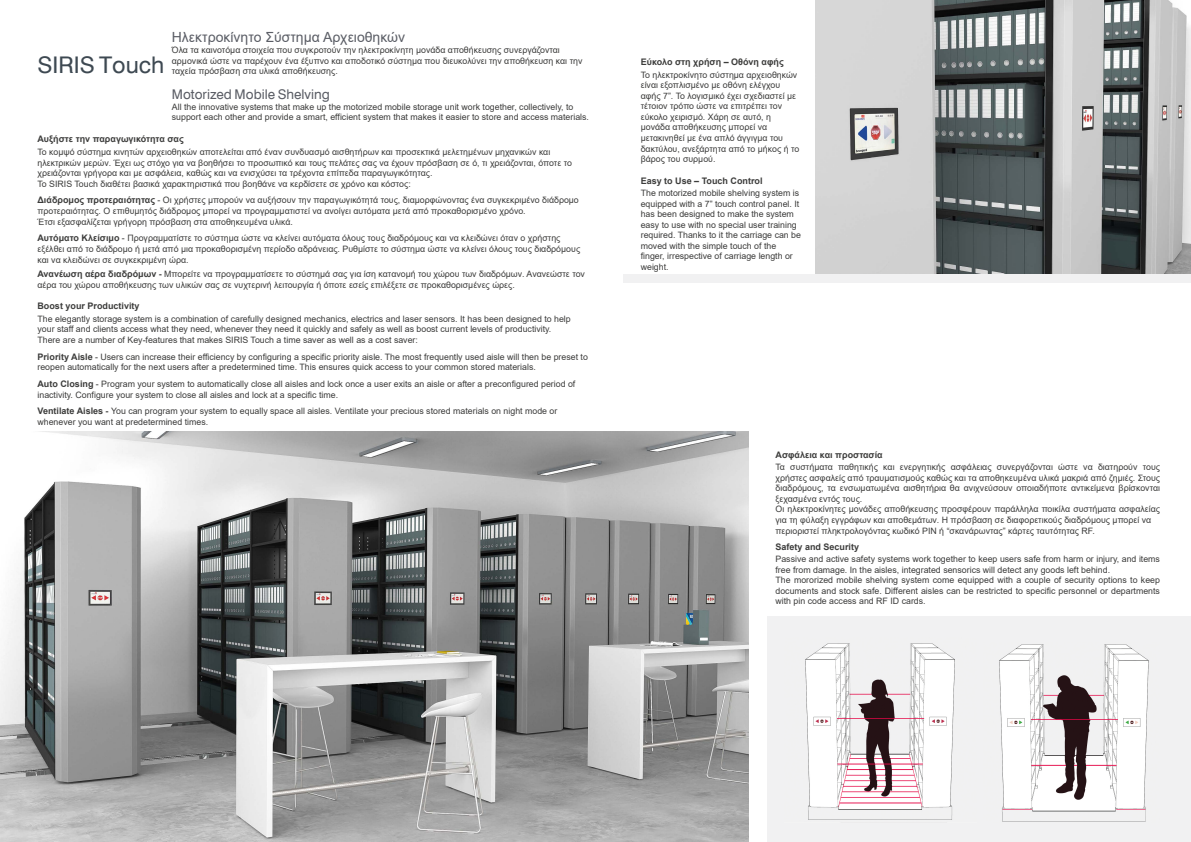
<style>
.page{position:relative;width:1191px;height:842px;background:#fff}
.page>*{position:absolute;margin:0;border:0;box-sizing:border-box;transform-origin:0 0}
.t1{font:24px "PA Sans Serif";color:#3e4952}
.t2{font:14px "Arial";color:#5a5d65}
.t3{font:14px "PA Sans Serif";color:#5a5d65}
.t4{font:700 9px "Arial";color:#3c3c3b}
.t5{font:8.8px/10.6px "Arial";color:#3c3c3b}
.s1{font-weight:700;font-size:9px}
.s2{font-weight:700}
</style>
<div class="page">
<img style="left:815px;top:0;width:376px;height:274px">
<div style="left:768px;top:616px;width:423px;height:226px;background:#f1f1f2"></div>
<img style="left:805px;top:643px;width:150px;height:177px">
<div style="left:624px;top:274px;width:567px;height:9px;background:#f1f1f2"></div>
<img style="left:999px;top:644px;width:150px;height:178px">
<img style="left:0;top:431px;width:748px;height:411px">
<p class="t2" style="left:172px;top:28px;width:235px">Ηλεκτροκίνητο Σύστημα Αρχειοθηκών</p>
<p class="t5" style="left:172px;top:45px;width:412px">Όλα τα καινοτόμα στοιχεία που συγκροτούν την ηλεκτροκίνητη μονάδα αποθήκευσης συνεργάζονται αρμονικά ώστε να παρέχουν ένα έξυπνο και αποδοτικό σύστημα που διευκολύνει την αποθήκευση και την ταχεία πρόσβαση στα υλικά αποθήκευσης.</p>
<p class="t3" style="left:172px;top:87px;width:159px">Motorized Mobile Shelving</p>
<p class="t5" style="left:172px;top:101px;width:419px">All the innovative systems that make up the motorized mobile storage unit work together, collectively, to support each other and provide a smart, efficient system that makes it easier to store and access materials.</p>
<p class="t4" style="left:37px;top:133px;width:148px">Αυξήστε την παραγωγικότητα σας</p>
<p class="t5" style="left:37px;top:147px;width:536px">Το κομψό σύστημα κινητών αρχειοθηκών αποτελείται από έναν συνδυασμό αισθητήρων και προσεκτικά μελετημένων μηχανικών και ηλεκτρικών μερών. Έχει ως στόχο για να βοηθήσει το προσωπικό και τους πελάτες σας να έχουν πρόσβαση σε ό, τι χρειάζονται, όποτε το χρειάζονται γρήγορα και με ασφάλεια, καθώς και να ενισχύσει τα τρέχοντα επίπεδα παραγωγικότητας.<br>Το SIRIS Touch διαθέτει βασικά χαρακτηριστικά που βοηθάνε να κερδίσετε σε χρόνο και κόστος:</p>
<p class="t5" style="left:37px;top:195px;width:543px"><span class="s1">Διάδρομος προτεραιότητας</span> - Οι χρήστες μπορούν να αυξήσουν την παραγωγικότητά τους, διαμορφώνοντας ένα συγκεκριμένο διάδρομο προτεραιότητας. Ο επιθυμητός διάδρομος μπορεί να προγραμματιστεί να ανοίγει αυτόματα μετά από προκαθορισμένο χρόνο.<br>Έτσι εξασφαλίζεται γρήγορη πρόσβαση στα αποθηκευμένα υλικά.</p>
<p class="t5" style="left:37px;top:233px;width:544px"><span class="s1">Αυτόματο Κλείσιμο</span> - Προγραμματίστε το σύστημα ώστε να κλείνει αυτόματα όλους τους διαδρόμους και να κλειδώνει όταν ο χρήστης εξέλθει από το διάδρομο ή μετά από μια προκαθορισμένη περίοδο αδράνειας. Ρυθμίστε το σύστημα ώστε να κλείνει όλους τους διαδρόμους και να κλειδώνει σε συγκεκριμένη ώρα.</p>
<p class="t5" style="left:37px;top:269px;width:549px"><span class="s1">Ανανέωση αέρα διαδρόμων</span> <span class="s2">-</span> Μπορείτε να προγραμματίσετε το σύστημά σας για ίση κατανομή του χώρου των διαδρόμων. Ανανεώστε τον αέρα του χώρου αποθήκευσης των υλικών σας σε νυχτερινή λειτουργία ή όποτε εσείς επιλέξετε σε προκαθορισμένες ώρες.</p>
<p class="t4" style="left:37px;top:300px;width:104px">Boost your Productivity</p>
<p class="t5" style="left:37px;top:313px;width:535px">The elegantly storage system is a combination of carefully designed mechanics, electrics and laser sensors. It has been designed to help your staff and clients access what they need, whenever they need it quickly and safely as well as boost current levels of productivity.<br>There are a number of Key-features that makes SIRIS Touch a time saver as well as a cost saver:</p>
<p class="t5" style="left:37px;top:351px;width:552px"><span class="s1">Priority Aisle</span> - Users can increase their efficiency by configuring a specific priority aisle. The most frequently used aisle will then be preset to reopen automatically for the next users after a predetermined time. This ensures quick access to your common stored materials.</p>
<p class="t5" style="left:37px;top:379px;width:539px"><span class="s1">Auto Closing</span> - Program your system to automatically close all aisles and lock once a user exits an aisle or after a preconfigured period of inactivity. Configure your system to close all aisles and lock at a specific time.</p>
<p class="t5" style="left:37px;top:406px;width:521px"><span class="s1">Ventilate Aisles</span> <span class="s2">-</span> You can program your system to equally space all aisles. Ventilate your precious stored materials on night mode or whenever you want at predetermined times.</p>
<p class="t1" style="left:37px;top:51px;width:128px">SIRIS Touch</p>
<p class="t4" style="left:641px;top:56px;width:144px">Εύκολο στη χρήση – Οθόνη αφής</p>
<p class="t5" style="left:641px;top:69px;width:160px">Το ηλεκτροκίνητο σύστημα αρχειοθηκών είναι εξοπλισμένο με οθόνη ελέγχου αφής 7”. Το λογισμικό έχει σχεδιαστεί με τέτοιον τρόπο ώστε να επιτρέπει τον εύκολο χειρισμό. Χάρη σε αυτό, η μονάδα αποθήκευσης μπορεί να μετακινηθεί με ένα απλό άγγιγμα του δακτύλου, ανεξάρτητα από το μήκος ή το βάρος του συρμού.</p>
<p class="t4" style="left:641px;top:174px;width:123px">Easy to Use – Touch Control</p>
<p class="t5" style="left:641px;top:188px;width:162px">The motorized mobile shelving system is equipped with a 7” touch control panel. It has been designed to make the system easy to use with no special user training required. Thanks to it the carriage can be moved with the simple touch of the finger, irrespective of carriage length or weight.</p>
<p class="t4" style="left:775px;top:448px;width:109px">Ασφάλεια και προστασία</p>
<p class="t5" style="left:775px;top:462px;width:386px">Τα συστήματα παθητικής και ενεργητικής ασφάλειας συνεργάζονται ώστε να διατηρούν τους χρήστες ασφαλείς από τραυματισμούς καθώς και τα αποθηκευμένα υλικά μακριά από ζημιές. Στους διαδρόμους, τα ενσωματωμένα αισθητήρια θα ανιχνεύσουν οποιαδήποτε αντικείμενα βρίσκονται ξεχασμένα εντός τους.<br>Οι ηλεκτροκίνητες μονάδες αποθήκευσης προσφέρουν παράλληλα ποικίλα συστήματα ασφαλείας για τη φύλαξη εγγράφων και αποθεμάτων. Η πρόσβαση σε διαφορετικούς διαδρόμους μπορεί να περιοριστεί πληκτρολογόντας κωδικό PIN ή “σκανάρωντας” κάρτες ταυτότητας RF.</p>
<p class="t4" style="left:775px;top:540px;width:85px">Safety and Security</p>
<p class="t5" style="left:775px;top:554px;width:386px">Passive and active safety systems work together to keep users safe from harm or injury, and items free from damage. In the aisles, integrated sensorics will detect any goods left behind.<br>The mororized mobile shelving system come equipped with a couple of security options to keep documents and stock safe. Different aisles can be restricted to specific personnel or departments with pin code access and RF ID cards.</p>
</div>
